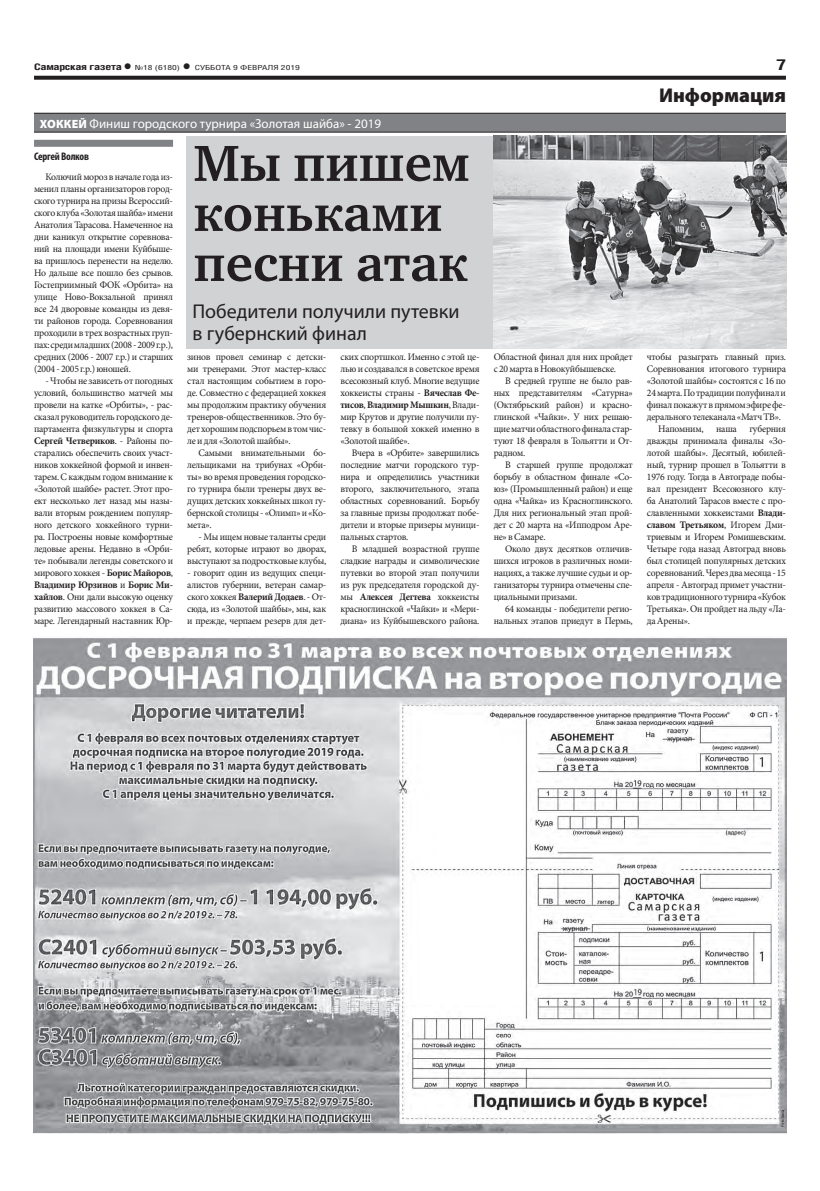
<style>
.page{position:relative;width:820px;height:1191px;background:#fff}
.page>*{position:absolute;margin:0;border:0;box-sizing:border-box;transform-origin:0 0}
.t1{font:700 52px/50px "Charter C";color:#231f20}
.t2{font:20px/22px "Myriad Pro";color:#231f20}
.t3{font:900 20px "Myriad Pro";color:#231f20}
.t4{font:700 15px "Helios Cond";color:#231f20;scale:1.4 1}
.t5{font:13px "Myriad Pro";color:#fff}
.t6{font:700 condensed 11px "Myriad Pro";letter-spacing:-.02em;color:#231f20}
.t7{font:10px/12px "Minion Pro";letter-spacing:-.025em;color:#231f20;text-align:justify}
.t8{font:700 10px "Minion Pro";letter-spacing:-.025em;color:#231f20}
.t9{font:700 9px "Helios Cond";letter-spacing:-.02em;color:#231f20;scale:1.4 1}
.t10{font:7px "Helios Cond";color:#231f20;scale:1.4 1}
.s1{font-size:16px}
.s2{font-weight:700;font-size:16px}
.s3{font-weight:900;font-size:12px}
.s4{font-weight:700}
.s5{font-weight:400}
</style>
<div class="page">
<svg style="left:34px;top:76px;width:751px;height:4px;background:#322f2f"></svg>
<div style="left:186px;top:136px;width:359px;height:212px;background:#d1d2d4"></div>
<div style="left:34px;top:113px;width:751px;height:19px;background:#808285"></div>
<hr style="left:34px;top:113px;width:751px;height:1px;background:#231f20">
<hr style="left:34px;top:132px;width:751px;height:1px;background:#231f20">
<div style="left:34px;top:140px;width:139px;height:7px;background:#808285"></div>
<img style="left:493px;top:136px;width:292px;height:212px">
<img style="left:33px;top:636px;width:752px;height:497px">
<p class="t9" style="left:34px;top:61px;width:71px">Самарская газета<span class="s1">•</span></p>
<p class="t10" style="left:135px;top:63px;width:119px">№18 (6180) <span class="s2">•</span> СУББОТА 9 ФЕВРАЛЯ 2019</p>
<p class="t4" style="left:775px;top:55px;width:9px">7</p>
<p class="t5" style="left:40px;top:115px;width:342px"><span class="s3">ХОККЕЙ</span> Финиш городского турнира «Золотая шайба» - 2019</p>
<p class="t6" style="left:34px;top:150px;width:56px">Сергей Волков</p>
<p class="t7" style="left:34px;top:171px;width:140px;text-indent:11px">Колючий мороз в начале года из&shy;менил планы организаторов город&shy;ского турнира на призы Всероссий&shy;ского клуба «Золотая шайба» имени Анатолия Тарасова. Намеченное на дни каникул открытие соревнова&shy;ний на площади имени Куйбыше&shy;ва пришлось перенести на неделю.<br>Но дальше все пошло без срывов.<br>Гостеприимный ФОК «Орбита» на улице Ново-Вокзальной принял все 24 дворовые команды из девя&shy;ти районов города. Соревнования проходили в трех возрастных груп&shy;пах: среди младших (2008 - 2009 г.р.), средних (2006 - 2007 г.р.) и старших (2004 - 2005 г.р.) юношей.</p>
<p class="t7" style="left:34px;top:375px;width:140px;text-indent:11px">- Чтобы не зависеть от погодных условий, большинство матчей мы провели на катке «Орбиты», - рас&shy;сказал руководитель городского де&shy;партамента физкультуры и спорта <span class="s4">Сергей Четвериков</span>. - Районы по&shy;старались обеспечить своих участ&shy;ников хоккейной формой и инвен&shy;тарем. С каждым годом внимание к «Золотой шайбе» растет. Этот про&shy;ект несколько лет назад мы назы&shy;вали вторым рождением популяр&shy;ного детского хоккейного турни&shy;ра. Построены новые комфортные ледовые арены. Недавно в «Орби&shy;те» побывали легенды советского и мирового хоккея - <span class="s4">Борис Майоров</span>, <span class="s4">Владимир Юрзинов</span> и <span class="s4">Борис Ми&shy;хайлов</span>. Они дали высокую оценку развитию массового хоккея в Са&shy;маре. Легендарный наставник Юр-</p>
<p class="t1" style="left:193px;top:139px;width:278px">Мы пишем коньками песни атак</p>
<p class="t2" style="left:192px;top:300px;width:268px">Победители получили путевки в губернский финал</p>
<p class="t7" style="left:187px;top:351px;width:140px">зинов провел семинар с детски-</p>
<p class="t7" style="left:187px;top:363px;width:140px">ми тренерами. Этот мастер-класс</p>
<p class="t7" style="left:187px;top:375px;width:140px">стал настоящим событием в горо-</p>
<p class="t7" style="left:187px;top:387px;width:140px">де. Совместно с федерацией хоккея</p>
<p class="t7" style="left:187px;top:399px;width:140px">мы продолжим практику обучения</p>
<p class="t7" style="left:187px;top:411px;width:140px">тренеров-общественников. Это бу-</p>
<p class="t7" style="left:187px;top:423px;width:140px">дет хорошим подспорьем в том чис-</p>
<p class="t7" style="left:187px;top:435px;width:105px">ле и для «Золотой шайбы».</p>
<p class="t7" style="left:198px;top:447px;width:129px">Самыми внимательными бо-</p>
<p class="t7" style="left:187px;top:459px;width:140px">лельщиками на трибунах «Орби-</p>
<p class="t7" style="left:187px;top:471px;width:140px">ты» во время проведения городско-</p>
<p class="t7" style="left:187px;top:483px;width:140px">го турнира были тренеры двух ве-</p>
<p class="t7" style="left:187px;top:495px;width:140px">дущих детских хоккейных школ гу-</p>
<p class="t7" style="left:187px;top:507px;width:140px">бернской столицы - «Олимп» и «Ко-</p>
<p class="t7" style="left:187px;top:519px;width:26px">мета».</p>
<p class="t7" style="left:187px;top:531px;width:140px;text-indent:11px">- Мы ищем новые таланты среди ребят, которые играют во дворах, выступают за подростковые клубы,</p>
<p class="t7" style="left:187px;top:567px;width:140px">- говорит один из ведущих специ&shy;алистов губернии, ветеран самар&shy;ского хоккея <span class="s4">Валерий Додаев</span>. - От&shy;сюда, из «Золотой шайбы», мы, как и прежде, черпаем резерв для дет-</p>
<p class="t7" style="left:340px;top:351px;width:140px">ских спортшкол. Именно с этой це-</p>
<p class="t7" style="left:340px;top:363px;width:140px">лью и создавался в советское время</p>
<p class="t7" style="left:340px;top:375px;width:140px">всесоюзный клуб. Многие ведущие</p>
<p class="t7" style="left:340px;top:387px;width:140px">хоккеисты страны - <span class="s4">Вячеслав Фе-</span></p>
<p class="t8" style="left:340px;top:398px;width:140px">тисов<span class="s5">,</span> Владимир Мышкин<span class="s5">, Влади-</span></p>
<p class="t7" style="left:340px;top:411px;width:140px">мир Крутов и другие получили пу-</p>
<p class="t7" style="left:340px;top:423px;width:140px">тевку в большой хоккей именно в</p>
<p class="t7" style="left:340px;top:435px;width:71px">«Золотой шайбе».</p>
<p class="t7" style="left:351px;top:447px;width:129px">Вчера в «Орбите» завершились</p>
<p class="t7" style="left:340px;top:459px;width:140px">последние матчи городского тур-</p>
<p class="t7" style="left:340px;top:471px;width:140px">нира и определились участники</p>
<p class="t7" style="left:340px;top:483px;width:140px">второго, заключительного, этапа</p>
<p class="t7" style="left:340px;top:495px;width:140px">областных соревнований. Борьбу</p>
<p class="t7" style="left:340px;top:507px;width:140px">за главные призы продолжат побе-</p>
<p class="t7" style="left:340px;top:519px;width:140px">дители и вторые призеры муници-</p>
<p class="t7" style="left:340px;top:531px;width:69px">пальных стартов.</p>
<p class="t7" style="left:351px;top:543px;width:129px">В младшей возрастной группе</p>
<p class="t7" style="left:340px;top:555px;width:140px">сладкие награды и символические</p>
<p class="t7" style="left:340px;top:567px;width:140px">путевки во второй этап получили</p>
<p class="t7" style="left:340px;top:579px;width:140px">из рук председателя городской ду-</p>
<p class="t8" style="left:340px;top:590px;width:140px"><span class="s5">мы</span> Алексея Дегтева <span class="s5">хоккеисты</span></p>
<p class="t7" style="left:340px;top:603px;width:140px">красноглинской «Чайки» и «Мери-</p>
<p class="t7" style="left:340px;top:615px;width:140px">диана» из Куйбышевского района.</p>
<p class="t7" style="left:493px;top:351px;width:140px">Областной финал для них пройдет</p>
<p class="t7" style="left:493px;top:363px;width:124px">с 20 марта в Новокуйбышевске.</p>
<p class="t7" style="left:505px;top:375px;width:129px">В средней группе не было рав-</p>
<p class="t7" style="left:493px;top:387px;width:140px">ных представителям «Сатурна»</p>
<p class="t7" style="left:493px;top:399px;width:140px">(Октябрьский район) и красно-</p>
<p class="t7" style="left:493px;top:411px;width:140px">глинской «Чайки». У них решаю-</p>
<p class="t7" style="left:493px;top:423px;width:140px">щие матчи областного финала стар-</p>
<p class="t7" style="left:493px;top:435px;width:140px">туют 18 февраля в Тольятти и От-</p>
<p class="t7" style="left:493px;top:447px;width:33px">радном.</p>
<p class="t7" style="left:505px;top:459px;width:129px">В старшей группе продолжат</p>
<p class="t7" style="left:493px;top:471px;width:140px">борьбу в областном финале «Со-</p>
<p class="t7" style="left:493px;top:483px;width:140px">юз» (Промышленный район) и еще</p>
<p class="t7" style="left:493px;top:495px;width:140px">одна «Чайка» из Красноглинского.</p>
<p class="t7" style="left:493px;top:507px;width:140px">Для них региональный этап прой-</p>
<p class="t7" style="left:493px;top:519px;width:140px">дет с 20 марта на «Ипподром Аре-</p>
<p class="t7" style="left:493px;top:531px;width:53px">не» в Самаре.</p>
<p class="t7" style="left:505px;top:543px;width:129px">Около двух десятков отличив-</p>
<p class="t7" style="left:493px;top:555px;width:140px">шихся игроков в различных номи-</p>
<p class="t7" style="left:493px;top:567px;width:140px">нациях, а также лучшие судьи и ор-</p>
<p class="t7" style="left:493px;top:579px;width:140px">ганизаторы турнира отмечены спе-</p>
<p class="t7" style="left:493px;top:591px;width:85px">циальными призами.</p>
<p class="t7" style="left:505px;top:603px;width:129px">64 команды - победители регио-</p>
<p class="t7" style="left:493px;top:615px;width:140px">нальных этапов приедут в Пермь,</p>
<p class="t3" style="left:658px;top:84px;width:128px">Информация</p>
<p class="t7" style="left:646px;top:351px;width:140px">чтобы разыграть главный приз.</p>
<p class="t7" style="left:646px;top:363px;width:140px">Соревнования итогового турнира</p>
<p class="t7" style="left:646px;top:375px;width:140px">«Золотой шайбы» состоятся с 16 по</p>
<p class="t7" style="left:646px;top:387px;width:140px">24 марта. По традиции полуфинал и</p>
<p class="t7" style="left:646px;top:399px;width:140px">финал покажут в прямом эфире фе-</p>
<p class="t7" style="left:646px;top:411px;width:136px">дерального телеканала «Матч ТВ».</p>
<p class="t7" style="left:658px;top:423px;width:47px">Напомним,</p>
<p class="t7" style="left:716px;top:423px;width:22px">наша</p>
<p class="t7" style="left:646px;top:423px;width:140px;text-indent:102px">губерния дважды принимала финалы «Зо&shy;лотой шайбы». Десятый, юбилей&shy;ный, турнир прошел в Тольятти в 1976 году. Тогда в Автограде побы&shy;вал президент Всесоюзного клу&shy;ба Анатолий Тарасов вместе с про&shy;славленными хоккеистами <span class="s4">Влади&shy;славом Третьяком</span>, Игорем Дми&shy;триевым и Игорем Ромишевским.<br>Четыре года назад Автоград вновь был столицей популярных детских соревнований. Через два месяца - 15 апреля - Автоград примет участни&shy;ков традиционного турнира «Кубок Третьяка». Он пройдет на льду «Ла&shy;да Арены».</p>
</div>
